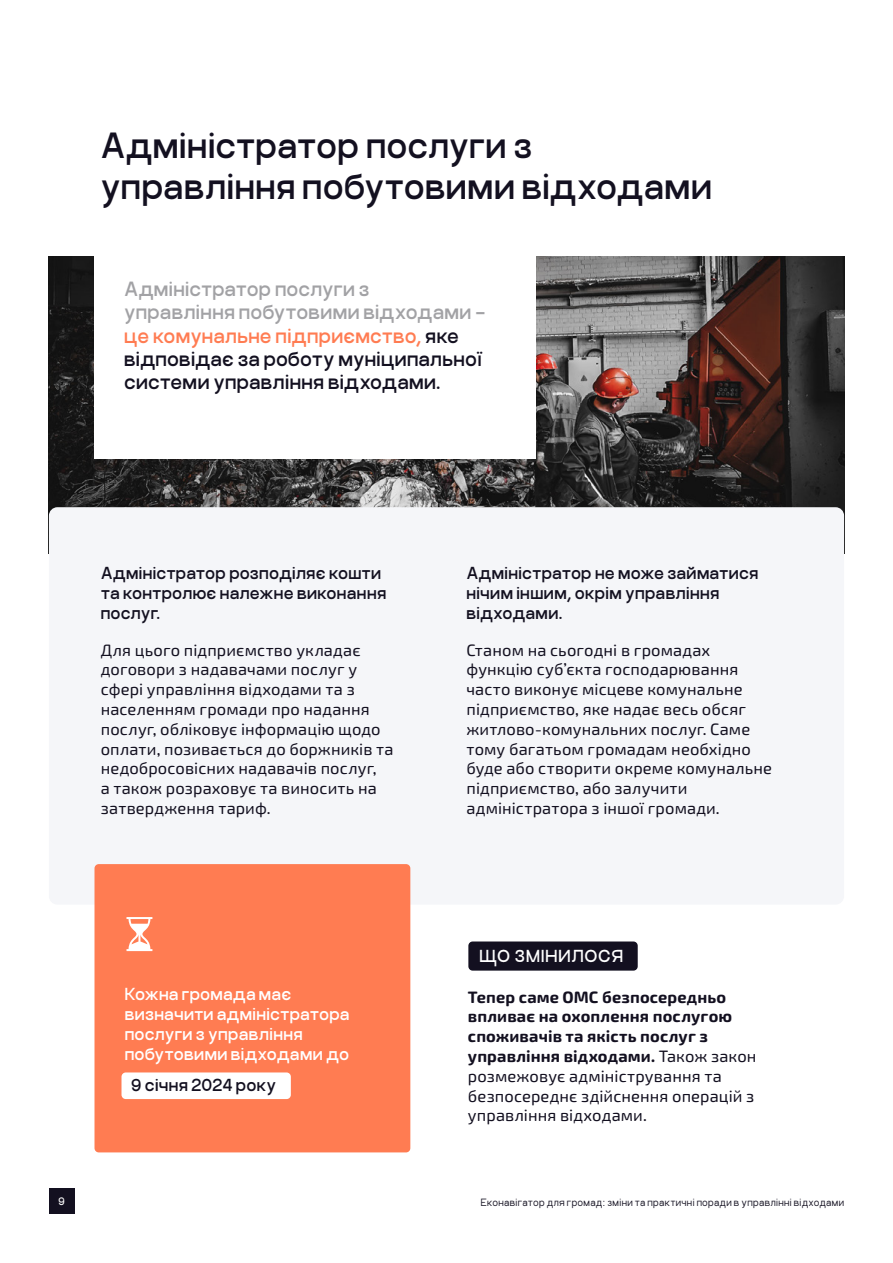
<style>
.page{position:relative;width:893px;height:1263px;background:#fff}
.page>*{position:absolute;margin:0;border:0;box-sizing:border-box;transform-origin:0 0}
.t1{font:700 34.5px/41.4px "Work Sans";letter-spacing:-.005em;color:#131020}
.t2{font:700 19.5px/23.4px "Work Sans";color:#131020}
.t3{font:16.5px/19.8px "Exo Soft";letter-spacing:.005em;color:#131020}
.t4{font:700 16.5px/19.8px "Exo Soft";letter-spacing:.005em;color:#131020}
.t5{font:700 16.5px/19.8px "Work Sans";letter-spacing:.01em;color:#131020}
.t6{font:700 16.5px/19.8px "Work Sans";letter-spacing:.01em;color:#fff}
.t7{font:700 16.5px "Work Sans";letter-spacing:.05em;color:#fff}
.t8{font:10.5px "Work Sans";letter-spacing:.02em;color:#131020}
.t9{font:500 10.5px "Work Sans";color:#fff}
.s1{color:#a2a2a5}
.s2{color:#ff7c52}
.s3{font-weight:400}
</style>
<div class="page">
<div style="left:49px;top:1188px;width:25px;height:26px;background:#131020"></div>
<img style="left:49px;top:256px;width:795px;height:257px">
<div style="left:49px;top:507px;width:795px;height:398px;background:#f5f6f9;border-radius:9px"></div>
<div style="left:94px;top:238px;width:442px;height:221px;background:#fff"></div>
<div style="left:468px;top:941px;width:170px;height:30px;background:#131020;border-radius:4px"></div>
<div style="left:94px;top:864px;width:316px;height:288px;background:#ff7c52;border-radius:4px"></div>
<svg style="left:126px;top:917px;width:26px;height:34px"></svg>
<div style="left:121px;top:1072px;width:170px;height:27px;background:#fff;border-radius:4px"></div>
<h1 class="t1" style="left:100px;top:125px;width:613px">Адміністратор послуги з управління побутовими відходами</h1>
<p class="t2" style="left:124px;top:277px;width:363px"><span class="s1">Адміністратор послуги з<br>управління побутовими відходами – </span><span class="s2">це комунальне підприємство,</span> яке відповідає за роботу муніципальної системи управління відходами.</p>
<p class="t5" style="left:101px;top:563px;width:287px">Адміністратор розподіляє кошти та контролює належне виконання послуг.</p>
<p class="t3" style="left:101px;top:640px;width:294px">Для цього підприємство укладає договори з надавачами послуг у сфері управління відходами та з населенням громади про надання послуг, обліковує інформацію щодо оплати, позивається до боржників та недобросовісних надавачів послуг,<br>а також розраховує та виносить на затвердження тариф.</p>
<p class="t6" style="left:125px;top:984px;width:226px">Кожна громада має визначити адміністратора послуги з управління побутовими відходами до</p>
<p class="t5" style="left:131px;top:1075px;width:147px">9 січня 2024 року</p>
<p class="t5" style="left:466px;top:563px;width:293px">Адміністратор не може займатися нічим іншим, окрім управління відходами.</p>
<p class="t3" style="left:466px;top:640px;width:307px">Станом на сьогодні в громадах функцію суб’єкта господарювання часто виконує місцеве комунальне підприємство, яке надає весь обсяг житлово-комунальних послуг. Саме тому багатьом громадам необхідно буде або створити окреме комунальне підприємство, або залучити адміністратора з іншої громади.</p>
<p class="t7" style="left:479px;top:946px;width:145px">ЩО ЗМІНИЛОСЯ</p>
<p class="t4" style="left:468px;top:987px;width:290px">Тепер саме ОМС безпосередньо впливає на охоплення послугою споживачів та якість послуг з управління відходами. <span class="s3">Також закон розмежовує адміністрування та безпосереднє здійснення операцій з управління відходами.</span></p>
<p class="t9" style="left:59px;top:1194px;width:8px">9</p>
<p class="t8" style="left:481px;top:1196px;width:365px">Еконавігатор для громад: зміни та практичні поради в управлінні відходами</p>
</div>
